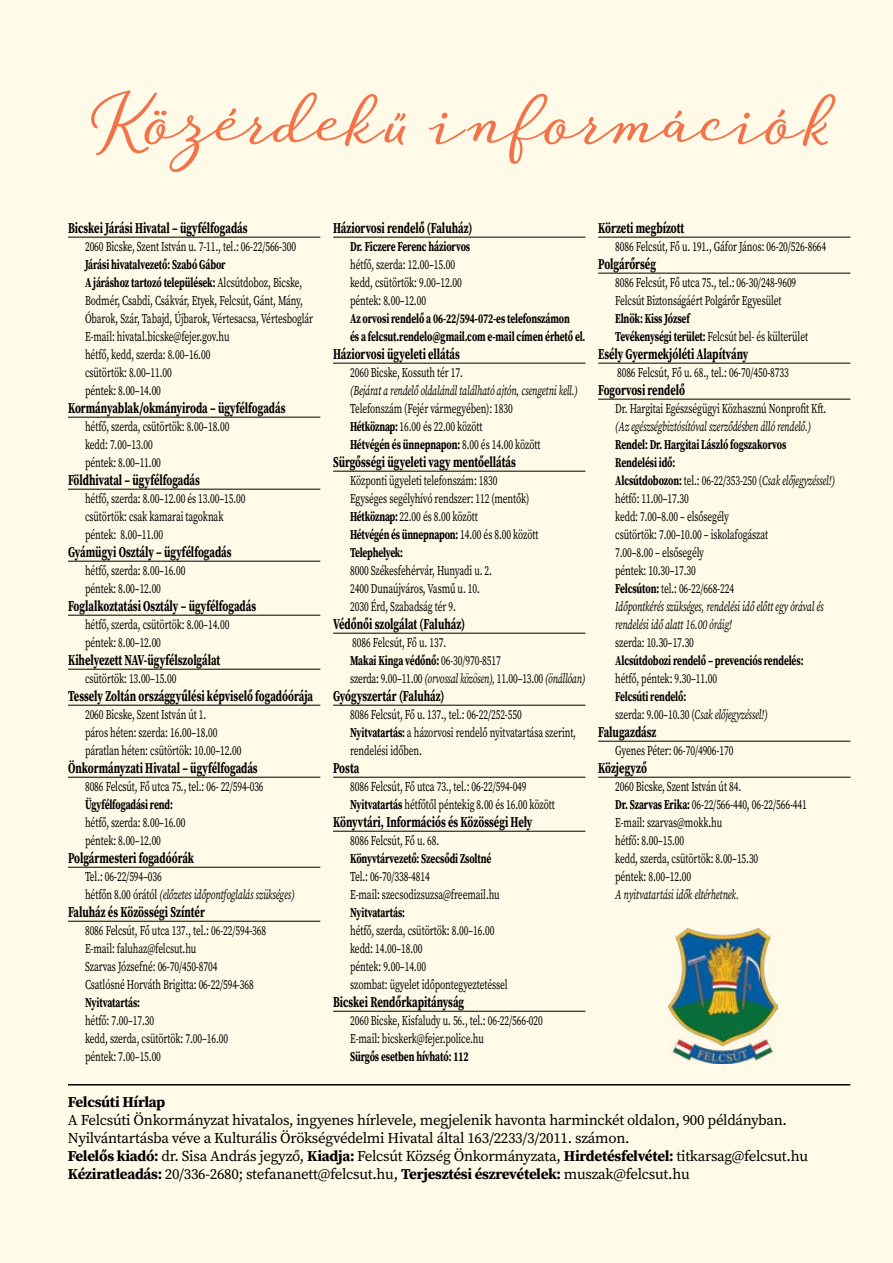
<style>
.page{position:relative;width:893px;height:1263px;background:#fffbe8}
.page>*{position:absolute;margin:0;border:0;box-sizing:border-box;transform-origin:0 0}
.t1{font:700 54px "Guess Pro";letter-spacing:.015em;color:#f37248}
.t2{font:15px "Source Serif Variable";letter-spacing:.01em;color:#000;scale:.7 1}
.t3{font:15px/18px "Source Serif Variable";letter-spacing:-.02em;color:#000}
.t4{font:13.5px/18px "Source Serif Variable";letter-spacing:-.01em;color:#000;scale:.7 1}
.t5{font:italic 13.5px/18px "Source Serif Variable";letter-spacing:-.01em;color:#000;scale:.7 1}
.s1{font-style:italic}
</style>
<div class="page">
<hr style="left:68px;top:1084px;width:782px;height:1px;background:#000">
<hr style="left:68px;top:237px;width:252px;height:1px;background:#000">
<hr style="left:68px;top:417px;width:252px;height:1px;background:#000">
<hr style="left:68px;top:489px;width:252px;height:1px;background:#000">
<hr style="left:68px;top:561px;width:252px;height:1px;background:#000">
<hr style="left:68px;top:615px;width:252px;height:1px;background:#000">
<hr style="left:68px;top:669px;width:252px;height:1px;background:#000">
<hr style="left:68px;top:705px;width:252px;height:1px;background:#000">
<hr style="left:68px;top:777px;width:252px;height:1px;background:#000">
<hr style="left:68px;top:867px;width:252px;height:1px;background:#000">
<hr style="left:68px;top:921px;width:252px;height:1px;background:#000">
<hr style="left:333px;top:237px;width:252px;height:1px;background:#000">
<hr style="left:333px;top:363px;width:252px;height:1px;background:#000">
<hr style="left:333px;top:471px;width:252px;height:1px;background:#000">
<hr style="left:333px;top:633px;width:252px;height:1px;background:#000">
<hr style="left:333px;top:705px;width:252px;height:1px;background:#000">
<hr style="left:333px;top:777px;width:252px;height:1px;background:#000">
<hr style="left:333px;top:831px;width:252px;height:1px;background:#000">
<hr style="left:333px;top:1011px;width:252px;height:1px;background:#000">
<hr style="left:598px;top:237px;width:252px;height:1px;background:#000">
<hr style="left:598px;top:273px;width:252px;height:1px;background:#000">
<hr style="left:598px;top:363px;width:252px;height:1px;background:#000">
<hr style="left:598px;top:399px;width:252px;height:1px;background:#000">
<hr style="left:598px;top:741px;width:252px;height:1px;background:#000">
<hr style="left:598px;top:777px;width:252px;height:1px;background:#000">
<img style="left:668px;top:928px;width:110px;height:135px">
<h1 class="t1" style="left:81px;top:86px;width:757px">Közérdekű információk</h1>
<p class="t2" style="left:68px;top:218px;width:258px">Bicskei Járási Hivatal – ügyfélfogadás</p>
<p class="t4" style="left:85px;top:238px;width:327px">2060 Bicske, Szent István u. 7-11., tel.: 06-22/566-300<br>Járási hivatalvezető: Szabó Gábor<br>A járáshoz tartozó települések: Alcsútdoboz, Bicske, Bodmér, Csabdi, Csákvár, Etyek, Felcsút, Gánt, Mány, Óbarok, Szár, Tabajd, Újbarok, Vértesacsa, Vértesboglár E-mail: hivatal.bicske@fejer.gov.hu<br>hétfő, kedd, szerda: 8.00–16.00<br>csütörtök: 8.00–11.00<br>péntek: 8.00–14.00</p>
<p class="t2" style="left:68px;top:398px;width:312px">Kormányablak/okmányiroda – ügyfélfogadás</p>
<p class="t4" style="left:85px;top:418px;width:208px">hétfő, szerda, csütörtök: 8.00–18.00 kedd: 7.00–13.00<br>péntek: 8.00–11.00</p>
<p class="t2" style="left:68px;top:470px;width:190px">Földhivatal – ügyfélfogadás</p>
<p class="t4" style="left:85px;top:490px;width:231px">hétfő, szerda: 8.00–12.00 és 13.00–15.00 csütörtök: csak kamarai tagoknak péntek: 8.00–11.00</p>
<p class="t2" style="left:68px;top:542px;width:235px">Gyámügyi Osztály – ügyfélfogadás</p>
<p class="t4" style="left:85px;top:562px;width:145px">hétfő, szerda: 8.00–16.00 péntek: 8.00–12.00</p>
<p class="t2" style="left:68px;top:596px;width:270px">Foglalkoztatási Osztály – ügyfélfogadás</p>
<p class="t4" style="left:85px;top:616px;width:208px">hétfő, szerda, csütörtök: 8.00–14.00 péntek: 8.00–12.00</p>
<p class="t2" style="left:68px;top:650px;width:219px">Kihelyezett NAV-ügyfélszolgálat</p>
<p class="t4" style="left:85px;top:670px;width:132px">csütörtök: 13.00–15.00</p>
<p class="t2" style="left:68px;top:686px;width:351px">Tessely Zoltán országgyűlési képviselő fogadóórája</p>
<p class="t4" style="left:85px;top:706px;width:225px">2060 Bicske, Szent István út 1.<br>páros héten: szerda: 16.00–18.00 páratlan héten: csütörtök: 10.00–12.00</p>
<p class="t2" style="left:68px;top:758px;width:272px">Önkormányzati Hivatal – ügyfélfogadás</p>
<p class="t4" style="left:85px;top:778px;width:257px">8086 Felcsút, Fő utca 75., tel.: 06- 22/594-036<br>Ügyfélfogadási rend:<br>hétfő, szerda: 8.00–16.00<br>péntek: 8.00–12.00</p>
<p class="t2" style="left:68px;top:848px;width:181px">Polgármesteri fogadóórák</p>
<p class="t4" style="left:85px;top:868px;width:301px">Tel.: 06-22/594–036<br>hétfőn 8.00 órától <span class="s1">(előzetes időpontfoglalás szükséges)</span></p>
<p class="t2" style="left:68px;top:902px;width:196px">Faluház és Közösségi Színtér</p>
<p class="t4" style="left:85px;top:922px;width:260px">8086 Felcsút, Fő utca 137., tel.: 06-22/594-368<br>E-mail: faluhaz@felcsut.hu<br>Szarvas Józsefné: 06-70/450-8704<br>Csatlósné Horváth Brigitta: 06-22/594-368<br>Nyitvatartás:<br>hétfő: 7.00–17.30<br>kedd, szerda, csütörtök: 7.00–16.00<br>péntek: 7.00–15.00</p>
<p class="t2" style="left:333px;top:218px;width:200px">Háziorvosi rendelő (Faluház)</p>
<p class="t4" style="left:350px;top:238px;width:338px">Dr. Ficzere Ferenc háziorvos<br>hétfő, szerda: 12.00–15.00<br>kedd, csütörtök: 9.00–12.00<br>péntek: 8.00–12.00<br>Az orvosi rendelő a 06-22/594-072-es telefonszámon<br>és a felcsut.rendelo@gmail.com e-mail címen érhető el.</p>
<p class="t2" style="left:333px;top:344px;width:182px">Háziorvosi ügyeleti ellátás</p>
<p class="t4" style="left:350px;top:364px;width:163px">2060 Bicske, Kossuth tér 17.</p>
<p class="t5" style="left:350px;top:382px;width:327px">(Bejárat a rendelő oldalánál található ajtón, csengetni kell.)</p>
<p class="t4" style="left:350px;top:400px;width:273px">Telefonszám (Fejér vármegyében): 1830<br>Hétköznap: 16.00 és 22.00 között<br>Hétvégén és ünnepnapon: 8.00 és 14.00 között</p>
<p class="t2" style="left:333px;top:452px;width:262px">Sürgősségi ügyeleti vagy mentőellátás</p>
<p class="t4" style="left:350px;top:472px;width:271px">Központi ügyeleti telefonszám: 1830<br>Egységes segélyhívó rendszer: 112 (mentők)<br>Hétköznap: 22.00 és 8.00 között<br>Hétvégén és ünnepnapon: 14.00 és 8.00 között Telephelyek:<br>8000 Székesfehérvár, Hunyadi u. 2.<br>2400 Dunaújváros, Vasmű u. 10.<br>2030 Érd, Szabadság tér 9.</p>
<p class="t2" style="left:333px;top:614px;width:189px">Védőnői szolgálat (Faluház)</p>
<p class="t4" style="left:350px;top:634px;width:338px">8086 Felcsút, Fő u. 137.<br>Makai Kinga védőnő: 06-30/970-8517<br>szerda: 9.00–11.00 <span class="s1">(orvossal közösen),</span> 11.00–13.00 <span class="s1">(önállóan)</span></p>
<p class="t2" style="left:333px;top:686px;width:160px">Gyógyszertár (Faluház)</p>
<p class="t4" style="left:350px;top:706px;width:324px">8086 Felcsút, Fő u. 137., tel.: 06-22/252-550<br>Nyitvatartás: a házorvosi rendelő nyitvatartása szerint, rendelési időben.</p>
<p class="t2" style="left:333px;top:758px;width:39px">Posta</p>
<p class="t4" style="left:350px;top:778px;width:294px">8086 Felcsút, Fő utca 73., tel.: 06-22/594-049<br>Nyitvatartás hétfőtől péntekig 8.00 és 16.00 között</p>
<p class="t2" style="left:333px;top:812px;width:286px">Könyvtári, Információs és Közösségi Hely</p>
<p class="t4" style="left:350px;top:832px;width:227px">8086 Felcsút, Fő u. 68.<br>Könyvtárvezető: Szecsődi Zsoltné<br>Tel.: 06-70/338-4814<br>E-mail: szecsodizsuzsa@freemail.hu<br>Nyitvatartás:<br>hétfő, szerda, csütörtök: 8.00–16.00 kedd: 14.00–18.00<br>péntek: 9.00–14.00<br>szombat: ügyelet időpontegyeztetéssel</p>
<p class="t2" style="left:333px;top:992px;width:188px">Bicskei Rendőrkapitányság</p>
<p class="t4" style="left:350px;top:1012px;width:277px">2060 Bicske, Kisfaludy u. 56., tel.: 06-22/566-020<br>E-mail: bicskerk@fejer.police.hu<br>Sürgős esetben hívható: 112</p>
<p class="t2" style="left:598px;top:218px;width:124px">Körzeti megbízott</p>
<p class="t4" style="left:615px;top:238px;width:303px">8086 Felcsút, Fő u. 191., Gáfor János: 06-20/526-8664</p>
<p class="t2" style="left:598px;top:254px;width:84px">Polgárőrség</p>
<p class="t4" style="left:615px;top:274px;width:277px">8086 Felcsút, Fő utca 75., tel.: 06-30/248-9609<br>Felcsút Biztonságáért Polgárőr Egyesület Elnök: Kiss József<br>Tevékenységi terület: Felcsút bel- és külterület</p>
<p class="t2" style="left:598px;top:344px;width:216px">Esély Gyermekjóléti Alapítvány</p>
<p class="t4" style="left:617px;top:364px;width:247px">8086 Felcsút, Fő u. 68., tel.: 06-70/450-8733</p>
<p class="t2" style="left:598px;top:380px;width:125px">Fogorvosi rendelő</p>
<p class="t4" style="left:615px;top:400px;width:303px">Dr. Hargitai Egészségügyi Közhasznú Nonprofit Kft.</p>
<p class="t5" style="left:615px;top:418px;width:281px">(Az egészségbiztósítóval szerződésben álló rendelő.)</p>
<p class="t4" style="left:615px;top:436px;width:316px">Rendel: Dr. Hargitai László fogszakorvos<br>Rendelési idő:<br>Alcsútdobozon: tel.: 06-22/353-250 (<span class="s1">Csak előjegyzéssel!) </span>hétfő: 11.00–17.30<br>kedd: 7.00–8.00 – elsősegély<br>csütörtök: 7.00–10.00 – iskolafogászat<br>7.00–8.00 – elsősegély<br>péntek: 10.30–17.30<br>Felcsúton: tel.: 06-22/668-224</p>
<p class="t5" style="left:615px;top:598px;width:299px">Időpontkérés szükséges, rendelési idő előtt egy órával és rendelési idő alatt 16.00 óráig!</p>
<p class="t4" style="left:615px;top:634px;width:271px">szerda: 10.30–17.30<br>Alcsútdobozi rendelő – prevenciós rendelés: hétfő, péntek: 9.30–11.00<br>Felcsúti rendelő:<br>szerda: 9.00–10.30 (<span class="s1">Csak előjegyzéssel!)</span></p>
<p class="t2" style="left:598px;top:722px;width:85px">Falugazdász</p>
<p class="t4" style="left:615px;top:742px;width:170px">Gyenes Péter: 06-70/4906-170</p>
<p class="t2" style="left:598px;top:758px;width:71px">Közjegyző</p>
<p class="t4" style="left:615px;top:778px;width:275px">2060 Bicske, Szent István út 84.<br>Dr. Szarvas Erika: 06-22/566-440, 06-22/566-441<br>E-mail: szarvas@mokk.hu<br>hétfő: 8.00–15.00<br>kedd, szerda, csütörtök: 8.00–15.30<br>péntek: 8.00–12.00</p>
<p class="t5" style="left:615px;top:886px;width:178px">A nyitvatartási idők eltérhetnek.</p>
<p class="t3" style="left:68px;top:1093px;width:742px">Felcsúti Hírlap<br>A Felcsúti Önkormányzat hivatalos, ingyenes hírlevele, megjelenik havonta harminckét oldalon, 900 példányban.<br>Nyilvántartásba véve a Kulturális Örökségvédelmi Hivatal által 163/2233/3/2011. számon.<br>Felelős kiadó: dr. Sisa András jegyző, Kiadja: Felcsút Község Önkormányzata, Hirdetésfelvétel: titkarsag@felcsut.hu Kéziratleadás: 20/336-2680; stefananett@felcsut.hu, Terjesztési észrevételek: muszak@felcsut.hu</p>
</div>
